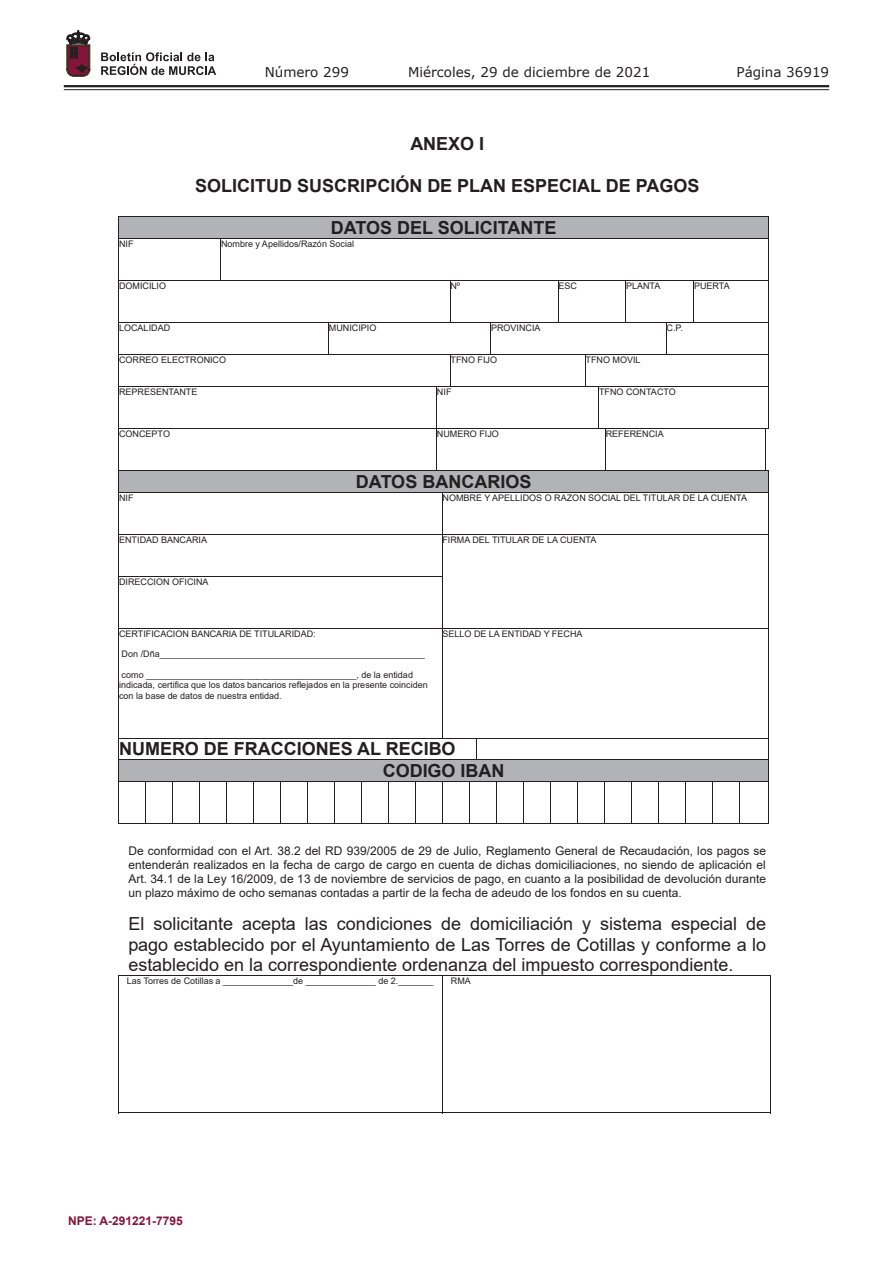
<style>
.page{position:relative;width:893px;height:1263px;background:#fff}
.page>*{position:absolute;margin:0;border:0;box-sizing:border-box;transform-origin:0 0}
.t1{font:18px/20.7px "Arial";color:#231f20;text-align:justify}
.t2{font:700 18px/21.5px "Arial";color:#231f20}
.t3{font:13.5px "Verdana";color:#231f20}
.t4{font:12px/13.8px "Arial";color:#231f20;text-align:justify}
.t5{font:700 12px "Arial";color:#83143a}
.t6{font:9px/10.4px "Arial";color:#231f20}
</style>
<div class="page">
<hr style="left:64px;top:85px;width:765px;height:2px;background:#231f20">
<hr style="left:64px;top:89px;width:765px;height:1px;background:#231f20">
<svg style="left:101px;top:52px;width:115px;height:23px"></svg>
<svg style="left:67px;top:31px;width:23px;height:45px"></svg>
<div style="left:119px;top:217px;width:649px;height:21px;background:#b2b3b7"></div>
<hr style="left:118px;top:216px;width:651px;height:1px;background:#231f20">
<svg style="left:118px;top:217px;width:1px;height:21px"></svg>
<svg style="left:768px;top:217px;width:1px;height:21px"></svg>
<hr style="left:118px;top:238px;width:651px;height:1px;background:#231f20">
<hr style="left:118px;top:239px;width:1px;height:41px;background:#231f20">
<hr style="left:220px;top:239px;width:1px;height:41px;background:#231f20">
<hr style="left:768px;top:239px;width:1px;height:41px;background:#231f20">
<hr style="left:118px;top:280px;width:651px;height:1px;background:#231f20">
<hr style="left:118px;top:281px;width:1px;height:41px;background:#231f20">
<hr style="left:450px;top:281px;width:1px;height:41px;background:#231f20">
<hr style="left:558px;top:281px;width:1px;height:41px;background:#231f20">
<hr style="left:625px;top:281px;width:1px;height:41px;background:#231f20">
<hr style="left:693px;top:281px;width:1px;height:41px;background:#231f20">
<hr style="left:768px;top:281px;width:1px;height:41px;background:#231f20">
<hr style="left:118px;top:322px;width:651px;height:1px;background:#231f20">
<hr style="left:118px;top:323px;width:1px;height:31px;background:#231f20">
<hr style="left:328px;top:323px;width:1px;height:31px;background:#231f20">
<hr style="left:490px;top:323px;width:1px;height:31px;background:#231f20">
<hr style="left:666px;top:323px;width:1px;height:31px;background:#231f20">
<hr style="left:768px;top:323px;width:1px;height:31px;background:#231f20">
<hr style="left:118px;top:354px;width:651px;height:1px;background:#231f20">
<hr style="left:118px;top:355px;width:1px;height:31px;background:#231f20">
<hr style="left:450px;top:355px;width:1px;height:31px;background:#231f20">
<hr style="left:585px;top:355px;width:1px;height:31px;background:#231f20">
<hr style="left:768px;top:355px;width:1px;height:31px;background:#231f20">
<hr style="left:118px;top:386px;width:651px;height:1px;background:#231f20">
<hr style="left:118px;top:387px;width:1px;height:41px;background:#231f20">
<hr style="left:436px;top:387px;width:1px;height:41px;background:#231f20">
<hr style="left:598px;top:387px;width:1px;height:41px;background:#231f20">
<hr style="left:768px;top:387px;width:1px;height:41px;background:#231f20">
<hr style="left:118px;top:428px;width:651px;height:1px;background:#231f20">
<hr style="left:118px;top:429px;width:1px;height:41px;background:#231f20">
<hr style="left:436px;top:429px;width:1px;height:41px;background:#231f20">
<hr style="left:605px;top:429px;width:1px;height:41px;background:#231f20">
<hr style="left:765px;top:429px;width:1px;height:41px;background:#231f20">
<div style="left:119px;top:471px;width:649px;height:21px;background:#b2b3b7"></div>
<hr style="left:118px;top:470px;width:651px;height:1px;background:#231f20">
<svg style="left:118px;top:471px;width:1px;height:21px"></svg>
<svg style="left:768px;top:471px;width:1px;height:21px"></svg>
<hr style="left:118px;top:492px;width:651px;height:1px;background:#231f20">
<hr style="left:118px;top:492px;width:1px;height:42px;background:#231f20">
<hr style="left:442px;top:492px;width:1px;height:42px;background:#231f20">
<hr style="left:768px;top:492px;width:1px;height:42px;background:#231f20">
<hr style="left:118px;top:534px;width:651px;height:1px;background:#231f20">
<hr style="left:118px;top:534px;width:1px;height:42px;background:#231f20">
<hr style="left:442px;top:534px;width:1px;height:42px;background:#231f20">
<hr style="left:768px;top:534px;width:1px;height:42px;background:#231f20">
<hr style="left:118px;top:576px;width:325px;height:1px;background:#231f20">
<hr style="left:118px;top:577px;width:1px;height:51px;background:#231f20">
<hr style="left:442px;top:577px;width:1px;height:51px;background:#231f20">
<hr style="left:768px;top:577px;width:1px;height:51px;background:#231f20">
<hr style="left:118px;top:628px;width:651px;height:1px;background:#231f20">
<hr style="left:118px;top:628px;width:1px;height:110px;background:#231f20">
<hr style="left:442px;top:628px;width:1px;height:110px;background:#231f20">
<hr style="left:768px;top:628px;width:1px;height:110px;background:#231f20">
<hr style="left:118px;top:738px;width:651px;height:1px;background:#231f20">
<div style="left:119px;top:760px;width:649px;height:21px;background:#b2b3b7"></div>
<hr style="left:118px;top:759px;width:651px;height:1px;background:#231f20">
<svg style="left:118px;top:739px;width:1px;height:42px"></svg>
<svg style="left:768px;top:739px;width:1px;height:42px"></svg>
<hr style="left:118px;top:781px;width:651px;height:1px;background:#231f20">
<hr style="left:118px;top:781px;width:1px;height:43px;background:#231f20">
<hr style="left:145px;top:781px;width:1px;height:43px;background:#231f20">
<hr style="left:172px;top:781px;width:1px;height:43px;background:#231f20">
<hr style="left:199px;top:781px;width:1px;height:43px;background:#231f20">
<hr style="left:226px;top:781px;width:1px;height:43px;background:#231f20">
<hr style="left:253px;top:781px;width:1px;height:43px;background:#231f20">
<hr style="left:280px;top:781px;width:1px;height:43px;background:#231f20">
<hr style="left:307px;top:781px;width:1px;height:43px;background:#231f20">
<hr style="left:334px;top:781px;width:1px;height:43px;background:#231f20">
<hr style="left:361px;top:781px;width:1px;height:43px;background:#231f20">
<hr style="left:388px;top:781px;width:1px;height:43px;background:#231f20">
<hr style="left:415px;top:781px;width:1px;height:43px;background:#231f20">
<hr style="left:442px;top:781px;width:1px;height:43px;background:#231f20">
<hr style="left:469px;top:781px;width:1px;height:43px;background:#231f20">
<hr style="left:496px;top:781px;width:1px;height:43px;background:#231f20">
<hr style="left:523px;top:781px;width:1px;height:43px;background:#231f20">
<hr style="left:550px;top:781px;width:1px;height:43px;background:#231f20">
<hr style="left:577px;top:781px;width:1px;height:43px;background:#231f20">
<hr style="left:604px;top:781px;width:1px;height:43px;background:#231f20">
<hr style="left:631px;top:781px;width:1px;height:43px;background:#231f20">
<hr style="left:658px;top:781px;width:1px;height:43px;background:#231f20">
<hr style="left:685px;top:781px;width:1px;height:43px;background:#231f20">
<hr style="left:712px;top:781px;width:1px;height:43px;background:#231f20">
<hr style="left:739px;top:781px;width:1px;height:43px;background:#231f20">
<hr style="left:768px;top:781px;width:1px;height:43px;background:#231f20">
<svg style="left:119px;top:823px;width:649px;height:1px"></svg>
<hr style="left:118px;top:975px;width:652px;height:1px;background:#231f20">
<hr style="left:118px;top:976px;width:1px;height:137px;background:#231f20">
<hr style="left:118px;top:1112px;width:325px;height:1px;background:#231f20">
<hr style="left:443px;top:976px;width:1px;height:137px;background:#231f20">
<hr style="left:443px;top:1112px;width:327px;height:1px;background:#231f20">
<hr style="left:770px;top:976px;width:1px;height:137px;background:#231f20">
<h2 class="t3" style="left:265px;top:62px;width:86px">Número 299</h2>
<h2 class="t3" style="left:408px;top:62px;width:244px">Miércoles, 29 de diciembre de 2021</h2>
<h2 class="t3" style="left:736px;top:62px;width:94px">Página 36919</h2>
<h1 class="t2" style="left:410px;top:134px;width:75px">ANEXO I</h1>
<h1 class="t2" style="left:195px;top:175px;width:506px">SOLICITUD SUSCRIPCIÓN DE PLAN ESPECIAL DE PAGOS</h1>
<h1 class="t2" style="left:331px;top:217px;width:227px">DATOS DEL SOLICITANTE</h1>
<p class="t6" style="left:119px;top:239px;width:16px">NIF</p>
<p class="t6" style="left:221px;top:239px;width:135px">Nombre y Apellidos/Razón Social</p>
<p class="t6" style="left:119px;top:281px;width:49px">DOMICILIO</p>
<p class="t6" style="left:450px;top:281px;width:11px">Nº</p>
<p class="t6" style="left:558px;top:281px;width:20px">ESC</p>
<p class="t6" style="left:626px;top:281px;width:36px">PLANTA</p>
<p class="t6" style="left:694px;top:281px;width:37px">PUERTA</p>
<p class="t6" style="left:119px;top:323px;width:53px">LOCALIDAD</p>
<p class="t6" style="left:329px;top:323px;width:49px">MUNICIPIO</p>
<p class="t6" style="left:491px;top:323px;width:51px">PROVINCIA</p>
<p class="t6" style="left:666px;top:323px;width:18px">C.P.</p>
<p class="t6" style="left:119px;top:355px;width:109px">CORREO ELECTRONICO</p>
<p class="t6" style="left:450px;top:355px;width:48px">TFNO FIJO</p>
<p class="t6" style="left:585px;top:355px;width:57px">TFNO MOVIL</p>
<p class="t6" style="left:119px;top:386px;width:80px">REPRESENTANTE</p>
<p class="t6" style="left:437px;top:386px;width:16px">NIF</p>
<p class="t6" style="left:599px;top:386px;width:78px">TFNO CONTACTO</p>
<p class="t6" style="left:119px;top:429px;width:52px">CONCEPTO</p>
<p class="t6" style="left:437px;top:429px;width:63px">NUMERO FIJO</p>
<p class="t6" style="left:606px;top:429px;width:60px">REFERENCIA</p>
<h1 class="t2" style="left:356px;top:471px;width:177px">DATOS BANCARIOS</h1>
<p class="t6" style="left:119px;top:492px;width:16px">NIF</p>
<p class="t6" style="left:442px;top:492px;width:306px">NOMBRE Y APELLIDOS O RAZON SOCIAL DEL TITULAR DE LA CUENTA</p>
<p class="t6" style="left:119px;top:534px;width:90px">ENTIDAD BANCARIA</p>
<p class="t6" style="left:442px;top:534px;width:155px">FIRMA DEL TITULAR DE LA CUENTA</p>
<p class="t6" style="left:119px;top:577px;width:91px">DIRECCION OFICINA</p>
<p class="t6" style="left:119px;top:628px;width:198px">CERTIFICACION BANCARIA DE TITULARIDAD:</p>
<p class="t6" style="left:122px;top:649px;width:305px">Don /Dña_____________________________________________________</p>
<p class="t6" style="left:119px;top:670px;width:310px">como __________________________________________, de la entidad indicada, certifica que los datos bancarios reflejados en la presente coinciden con la base de datos de nuestra entidad.</p>
<p class="t6" style="left:442px;top:628px;width:142px">SELLO DE LA ENTIDAD Y FECHA</p>
<h1 class="t2" style="left:383px;top:738px;width:123px;text-indent:-264px">NUMERO DE FRACCIONES AL RECIBO<br>CODIGO IBAN</h1>
<p class="t4" style="left:128px;top:844px;width:639px">De conformidad con el Art. 38.2 del RD 939/2005 de 29 de Julio, Reglamento General de Recaudación, los pagos se entenderán realizados en la fecha de cargo de cargo en cuenta de dichas domiciliaciones, no siendo de aplicación el Art. 34.1 de la Ley 16/2009, de 13 de noviembre de servicios de pago, en cuanto a la posibilidad de devolución durante un plazo máximo de ocho semanas contadas a partir de la fecha de adeudo de los fondos en su cuenta.</p>
<h1 class="t1" style="left:128px;top:913px;width:639px">El solicitante acepta las condiciones de domiciliación y sistema especial de pago establecido por el Ayuntamiento de Las Torres de Cotillas y conforme a lo establecido en la correspondiente ordenanza del impuesto correspondiente.</h1>
<p class="t6" style="left:127px;top:976px;width:308px">Las Torres de Cotillas a ______________de ______________ de 2._______</p>
<p class="t6" style="left:451px;top:976px;width:21px">RMA</p>
<h3 class="t5" style="left:68px;top:1212px;width:116px">NPE: A-291221-7795</h3>
</div>
